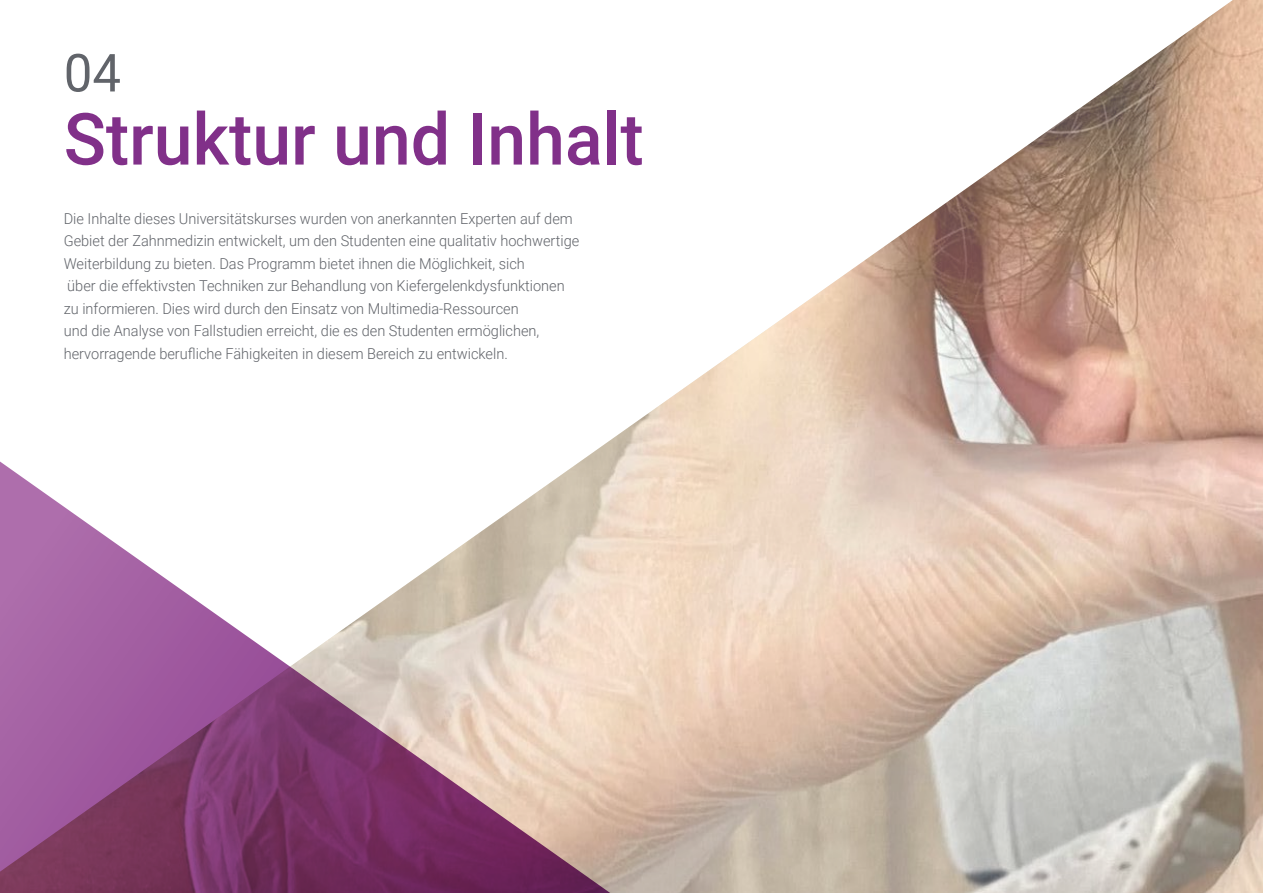
<style>
.page{position:relative;width:1263px;height:893px;background:#fff}
.page>*{position:absolute;margin:0;border:0;box-sizing:border-box;transform-origin:0 0}
.t1{font:500 72px "Roboto";color:#813089}
.t2{font:52.5px "Roboto";color:#61646a}
.t3{font:300 15px/22.5px "Roboto";color:#61646a}
</style>
<div class="page">
<img style="left:602px;top:0;width:661px;height:893px">
<svg style="left:0;top:446px;width:640px;height:447px"></svg>
<h2 class="t2" style="left:64px;top:36px;width:59px">04</h2>
<h1 class="t1" style="left:64px;top:89px;width:581px">Struktur und Inhalt</h1>
<p class="t3" style="left:64px;top:207px;width:517px">Die Inhalte dieses Universitätskurses wurden von anerkannten Experten auf dem Gebiet der Zahnmedizin entwickelt, um den Studenten eine qualitativ hochwertige Weiterbildung zu bieten. Das Programm bietet ihnen die Möglichkeit, sich<br>über die effektivsten Techniken zur Behandlung von Kiefergelenkdysfunktionen zu informieren. Dies wird durch den Einsatz von Multimedia-Ressourcen<br>und die Analyse von Fallstudien erreicht, die es den Studenten ermöglichen, hervorragende berufliche Fähigkeiten in diesem Bereich zu entwickeln.</p>
</div>
